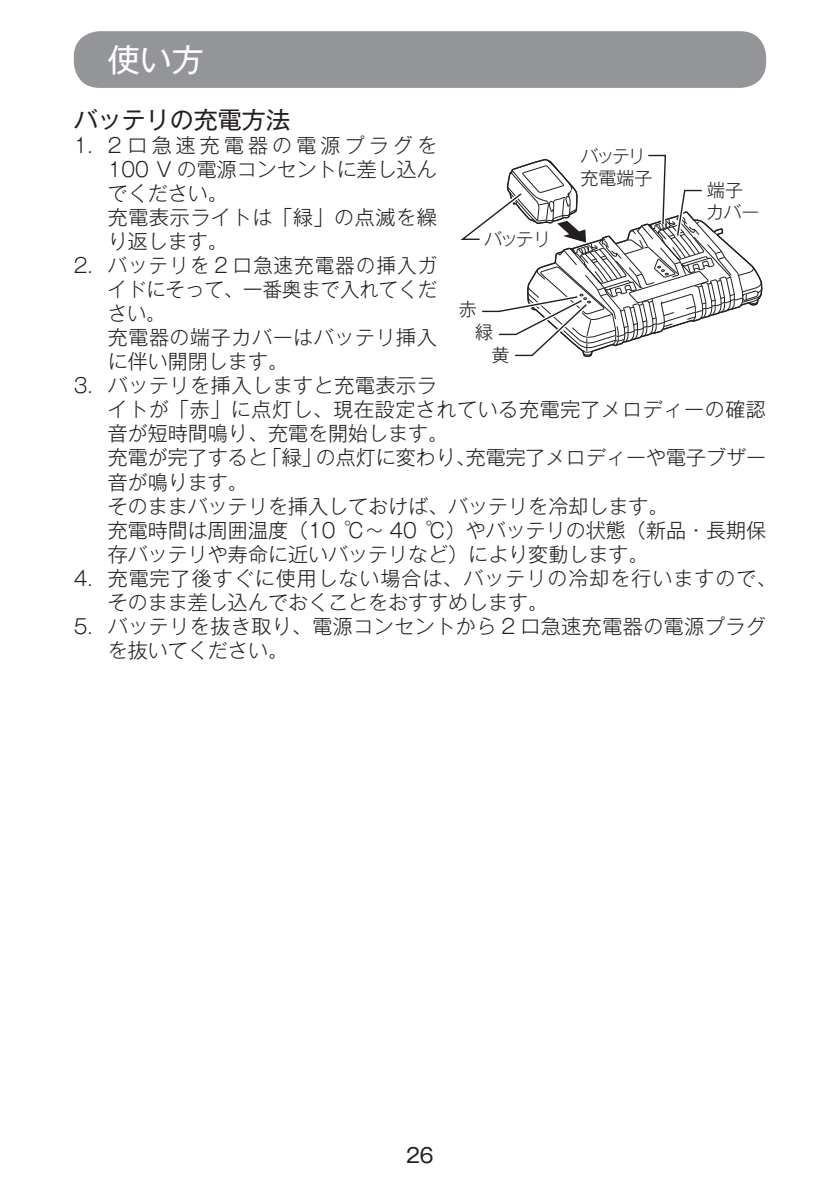
<style>
.page{position:relative;width:840px;height:1191px;background:#fff}
.page>*{position:absolute;margin:0;border:0;box-sizing:border-box;transform-origin:0 0}
.t1{font:32px "Gothic MB101 Pro";color:#fff}
.t2{font:24px "Gothic MB101 Pro";color:#231f20}
.t3{font:300 20px/24px "Gothic MB101 Pro";color:#231f20}
.t4{font:300 20px/24px "Gothic MB101 Pro";letter-spacing:.03em;color:#231f20}
.t5{font:300 20px/24px "Gothic MB101 Pro";letter-spacing:.05em;color:#231f20}
.t6{font:300 20px/24px "Gothic MB101 Pro";letter-spacing:.025em;color:#231f20}
.t7{font:20px "Gothic MB101 Pro";color:#231f20}
.t8{font:300 18px/21.6px "Gothic MB101 Pro";letter-spacing:-.04em;color:#231f20}
</style>
<div class="page">
<div style="left:74px;top:31px;width:691px;height:57px;background:#939598;border-radius:26px"></div>
<svg style="left:460px;top:154px;width:302px;height:203px"></svg>
<h1 class="t1" style="left:108px;top:33px;width:97px">使い方</h1>
<p class="t2" style="left:74px;top:100px;width:217px">バッテリの充電方法</p>
<p class="t4" style="left:108px;top:131px;width:330px;text-indent:-34px">1. 2口急速充電器の電源プラグを<br>100 V の電源コンセントに差し込んでください。<br>充電表示ライトは「緑」の点滅を繰り返します。</p>
<p class="t4" style="left:108px;top:251px;width:330px;text-indent:-34px">2. バッテリを 2 口急速充電器の挿入ガイドにそって、一番奥まで入れてください。<br>充電器の端子カバーはバッテリ挿入に伴い開閉します。</p>
<p class="t3" style="left:108px;top:371px;width:659px;text-indent:-34px">3. バッテリを挿入しますと充電表示ラ<br>イトが「赤」に点灯し、現在設定されている充電完了メロディーの確認音が短時間鳴り、充電を開始します。<br>充電が完了すると「緑」の点灯に変わり、充電完了メロディーや電子ブザー音が鳴ります。<br>そのままバッテリを挿入しておけば、バッテリを冷却します。<br>充電時間は周囲温度（10 ℃〜 40 ℃）やバッテリの状態（新品・長期保存バッテリや寿命に近いバッテリなど）により変動します。</p>
<p class="t5" style="left:108px;top:563px;width:669px;text-indent:-34px">4. 充電完了後すぐに使用しない場合は、バッテリの冷却を行いますので、そのまま差し込んでおくことをおすすめします。</p>
<p class="t6" style="left:108px;top:611px;width:659px;text-indent:-34px">5. バッテリを抜き取り、電源コンセントから 2 口急速充電器の電源プラグを抜いてください。</p>
<p class="t8" style="left:580px;top:143px;width:73px">バッテリ充電端子</p>
<p class="t8" style="left:705px;top:177px;width:55px">端子カバー</p>
<p class="t8" style="left:484px;top:226px;width:68px">バッテリ</p>
<p class="t8" style="left:458px;top:296px;width:19px">赤</p>
<p class="t8" style="left:475px;top:319px;width:19px">緑</p>
<p class="t8" style="left:491px;top:341px;width:19px">黄</p>
<p class="t7" style="left:406px;top:1139px;width:29px">26</p>
</div>
